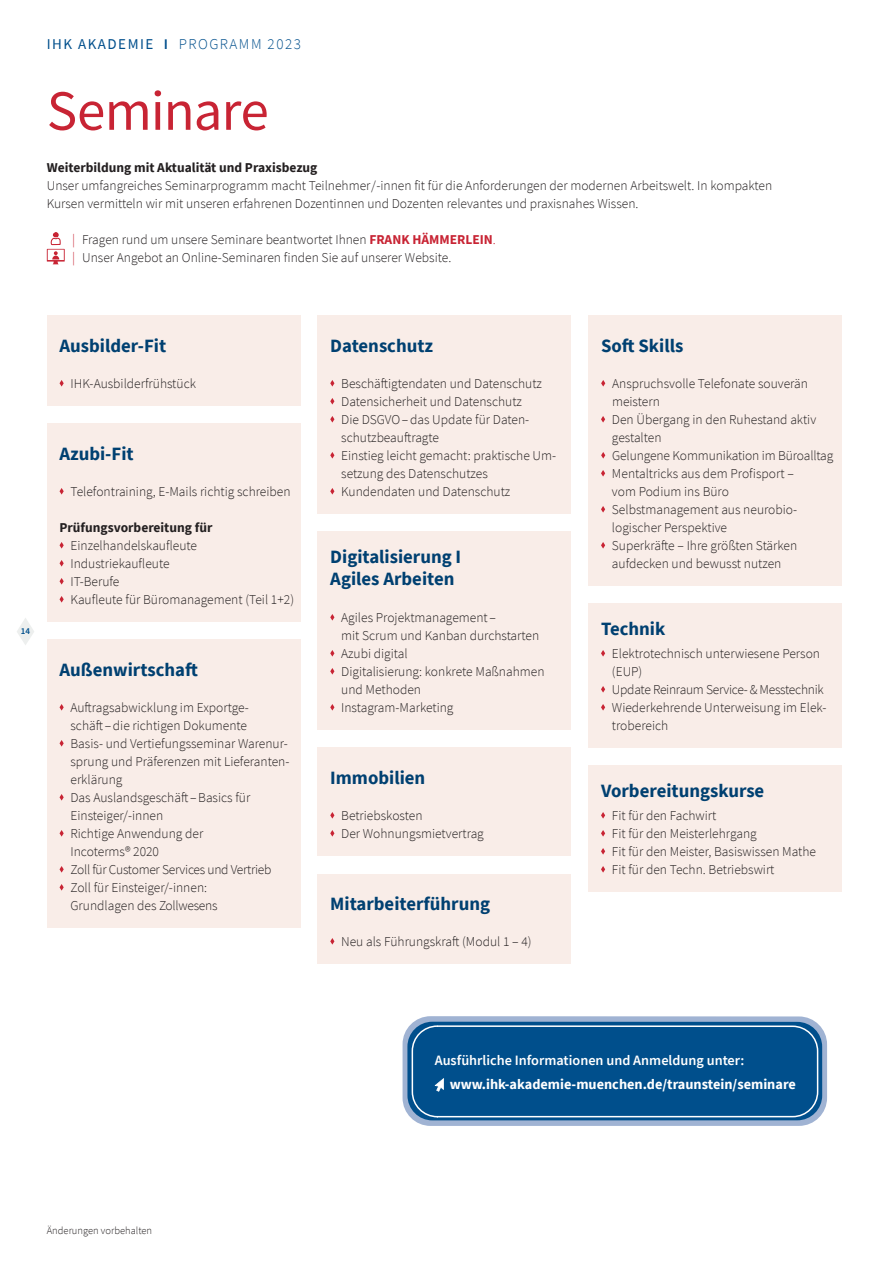
<style>
.page{position:relative;width:893px;height:1263px;background:#fff}
.page>*{position:absolute;margin:0;border:0;box-sizing:border-box;transform-origin:0 0}
.t1{font:57px "Source Sans Pro";letter-spacing:-.015em;color:#c82434}
.t2{font:700 18.75px/21.8px "Source Sans Pro";color:#004071}
.t3{font:300 15px "Source Sans Pro";letter-spacing:.1em;color:#004f8c}
.t4{font:700 14.25px "Source Sans Pro";color:#fff}
.t5{font:600 14.25px "Source Sans Pro";color:#fff}
.t6{font:300 13.5px/18px "Source Sans Pro";color:#231f20}
.t7{font:700 13.5px "Source Sans Pro";color:#231f20}
.t8{font:300 10.5px "Source Sans Pro";color:#231f20}
.t9{font:600 9px "Source Sans Pro";color:#004f8c}
.s1{font-weight:400}
.s2{font-weight:600;font-size:18.75px}
.s3{color:#c82434}
.s4{font-weight:700;color:#c82434}
</style>
<div class="page">
<svg style="left:17px;top:618px;width:17px;height:27px"></svg>
<svg style="left:47px;top:232px;width:18px;height:32px"></svg>
<div style="left:317px;top:316px;width:254px;height:198px;background:#f9ede8"></div>
<svg style="left:330px;top:380px;width:4px;height:6px"></svg>
<svg style="left:330px;top:398px;width:4px;height:6px"></svg>
<svg style="left:330px;top:416px;width:4px;height:6px"></svg>
<svg style="left:330px;top:452px;width:4px;height:6px"></svg>
<svg style="left:330px;top:488px;width:4px;height:6px"></svg>
<div style="left:588px;top:316px;width:254px;height:270px;background:#f9ede8"></div>
<svg style="left:601px;top:380px;width:4px;height:6px"></svg>
<svg style="left:601px;top:416px;width:4px;height:6px"></svg>
<svg style="left:601px;top:452px;width:4px;height:6px"></svg>
<svg style="left:601px;top:470px;width:4px;height:6px"></svg>
<svg style="left:601px;top:506px;width:4px;height:6px"></svg>
<svg style="left:601px;top:542px;width:4px;height:6px"></svg>
<div style="left:588px;top:604px;width:254px;height:144px;background:#f9ede8"></div>
<svg style="left:601px;top:650px;width:4px;height:6px"></svg>
<svg style="left:601px;top:686px;width:4px;height:6px"></svg>
<svg style="left:601px;top:704px;width:4px;height:6px"></svg>
<div style="left:588px;top:766px;width:254px;height:126px;background:#f9ede8"></div>
<svg style="left:601px;top:812px;width:4px;height:6px"></svg>
<svg style="left:601px;top:830px;width:4px;height:6px"></svg>
<svg style="left:601px;top:848px;width:4px;height:6px"></svg>
<svg style="left:601px;top:866px;width:4px;height:6px"></svg>
<div style="left:317px;top:532px;width:254px;height:198px;background:#f9ede8"></div>
<svg style="left:330px;top:614px;width:4px;height:6px"></svg>
<svg style="left:330px;top:650px;width:4px;height:6px"></svg>
<svg style="left:330px;top:668px;width:4px;height:6px"></svg>
<svg style="left:330px;top:704px;width:4px;height:6px"></svg>
<div style="left:317px;top:748px;width:254px;height:108px;background:#f9ede8"></div>
<svg style="left:330px;top:812px;width:4px;height:6px"></svg>
<svg style="left:330px;top:830px;width:4px;height:6px"></svg>
<div style="left:317px;top:874px;width:254px;height:90px;background:#f9ede8"></div>
<svg style="left:330px;top:938px;width:4px;height:6px"></svg>
<div style="left:47px;top:316px;width:253px;height:90px;background:#f9ede8"></div>
<svg style="left:60px;top:380px;width:4px;height:6px"></svg>
<div style="left:47px;top:424px;width:253px;height:198px;background:#f9ede8"></div>
<svg style="left:60px;top:488px;width:4px;height:6px"></svg>
<svg style="left:60px;top:542px;width:4px;height:6px"></svg>
<svg style="left:60px;top:560px;width:4px;height:6px"></svg>
<svg style="left:60px;top:578px;width:4px;height:6px"></svg>
<svg style="left:60px;top:596px;width:4px;height:6px"></svg>
<div style="left:47px;top:640px;width:253px;height:288px;background:#f9ede8"></div>
<svg style="left:60px;top:704px;width:4px;height:6px"></svg>
<svg style="left:60px;top:740px;width:4px;height:6px"></svg>
<svg style="left:60px;top:794px;width:4px;height:6px"></svg>
<svg style="left:60px;top:830px;width:4px;height:6px"></svg>
<svg style="left:60px;top:866px;width:4px;height:6px"></svg>
<svg style="left:60px;top:884px;width:4px;height:6px"></svg>
<svg style="left:403px;top:1016px;width:424px;height:110px;fill:#a0b3d3"></svg>
<svg style="left:407px;top:1022px;width:415px;height:98px;fill:#004f8c"></svg>
<div style="left:412px;top:1025px;width:406px;height:92px;background:#004f8c"></div>
<p class="t3" style="left:47px;top:35px;width:256px"><span class="s1">IHK AKADEMIE</span> <span class="s2">I</span> PROGRAMM 2023</p>
<h1 class="t1" style="left:47px;top:75px;width:224px">Seminare</h1>
<p class="t7" style="left:47px;top:158px;width:272px">Weiterbildung mit Aktualität und Praxisbezug</p>
<p class="t6" style="left:47px;top:176px;width:727px">Unser umfangreiches Seminarprogramm macht Teilnehmer / -innen fit für die Anforderungen der modernen Arbeitswelt. In kompakten<br>Kursen vermitteln wir mit unseren erfahrenen Dozentinnen und Dozenten relevantes und praxisnahes Wissen.</p>
<p class="t6" style="left:72px;top:230px;width:425px"><span class="s3">|</span> Fragen rund um unsere Seminare beantwortet Ihnen <span class="s4">FRANK HÄMMERLEIN</span><span class="s3">. |</span> Unser Angebot an Online-Seminaren finden Sie auf unserer Website.</p>
<p class="t9" style="left:21px;top:625px;width:11px">14</p>
<h2 class="t2" style="left:60px;top:334px;width:108px">Ausbilder-Fit</h2>
<p class="t6" style="left:70px;top:374px;width:127px">IHK-Ausbilderfrühstück</p>
<h2 class="t2" style="left:60px;top:442px;width:76px">Azubi-Fit</h2>
<p class="t6" style="left:70px;top:482px;width:222px">Telefontraining, E-Mails richtig schreiben</p>
<p class="t7" style="left:60px;top:518px;width:154px">Prüfungsvorbereitung für</p>
<p class="t6" style="left:70px;top:536px;width:225px">Einzelhandelskaufleute<br>Industriekaufleute<br>IT-Berufe<br>Kaufleute für Büromanagement (Teil 1+2)</p>
<h2 class="t2" style="left:60px;top:658px;width:140px">Außenwirtschaft</h2>
<p class="t6" style="left:70px;top:698px;width:221px">Auftragsabwicklung im Exportge-<br>schäft – die richtigen Dokumente<br>Basis- und Vertiefungsseminar Warenur&shy;sprung und Präferenzen mit Lieferanten&shy;erklärung<br>Das Auslandsgeschäft – Basics für<br>Einsteiger/-innen<br>Richtige Anwendung der<br>Incoterms® 2020<br>Zoll für Customer Services und Vertrieb<br>Zoll für Einsteiger/-innen:<br>Grundlagen des Zollwesens</p>
<h2 class="t2" style="left:330px;top:334px;width:104px">Datenschutz</h2>
<p class="t6" style="left:341px;top:374px;width:216px">Beschäftigtendaten und Datenschutz<br>Datensicherheit und Datenschutz<br>Die DSGVO – das Update für Daten&shy;schutzbeauftragte<br>Einstieg leicht gemacht: praktische Um&shy;setzung des Datenschutzes<br>Kundendaten und Datenschutz</p>
<h2 class="t2" style="left:330px;top:545px;width:132px">Digitalisierung I<br>Agiles Arbeiten</h2>
<p class="t6" style="left:341px;top:608px;width:205px">Agiles Projektmanagement –<br>mit Scrum und Kanban durchstarten<br>Azubi digital<br>Digitalisierung: konkrete Maßnahmen und Methoden<br>Instagram-Marketing</p>
<h2 class="t2" style="left:330px;top:766px;width:97px">Immobilien</h2>
<p class="t6" style="left:341px;top:806px;width:144px">Betriebskosten<br>Der Wohnungsmietvertrag</p>
<h2 class="t2" style="left:330px;top:892px;width:161px">Mitarbeiterführung</h2>
<p class="t6" style="left:341px;top:932px;width:192px">Neu als Führungskraft (Modul 1 – 4)</p>
<h2 class="t2" style="left:601px;top:334px;width:84px">Soft Skills</h2>
<p class="t6" style="left:612px;top:374px;width:223px">Anspruchsvolle Telefonate souverän meistern<br>Den Übergang in den Ruhestand aktiv gestalten<br>Gelungene Kommunikation im Büroalltag<br>Mentaltricks aus dem Profisport –<br>vom Podium ins Büro<br>Selbstmanagement aus neurobio&shy;logischer Perspektive<br>Superkräfte – Ihre größten Stärken aufdecken und bewusst nutzen</p>
<h2 class="t2" style="left:601px;top:617px;width:66px">Technik</h2>
<p class="t6" style="left:612px;top:644px;width:216px">Elektrotechnisch unterwiesene Person (EUP)<br>Update Reinraum Service- &amp; Messtechnik<br>Wiederkehrende Unterweisung im Elek&shy;trobereich</p>
<h2 class="t2" style="left:601px;top:779px;width:165px">Vorbereitungs kurse</h2>
<p class="t6" style="left:612px;top:806px;width:206px">Fit für den Fachwirt<br>Fit für den Meisterlehrgang<br>Fit für den Meister, Basiswissen Mathe<br>Fit für den Techn. Betriebswirt</p>
<p class="t5" style="left:435px;top:1051px;width:311px">Ausführliche Informationen und Anmeldung unter:</p>
<p class="t4" style="left:450px;top:1074px;width:348px">www.ihk-akademie-muenchen.de/traunstein/seminare</p>
<p class="t8" style="left:47px;top:1224px;width:107px">Änderungen vorbehalten</p>
</div>
